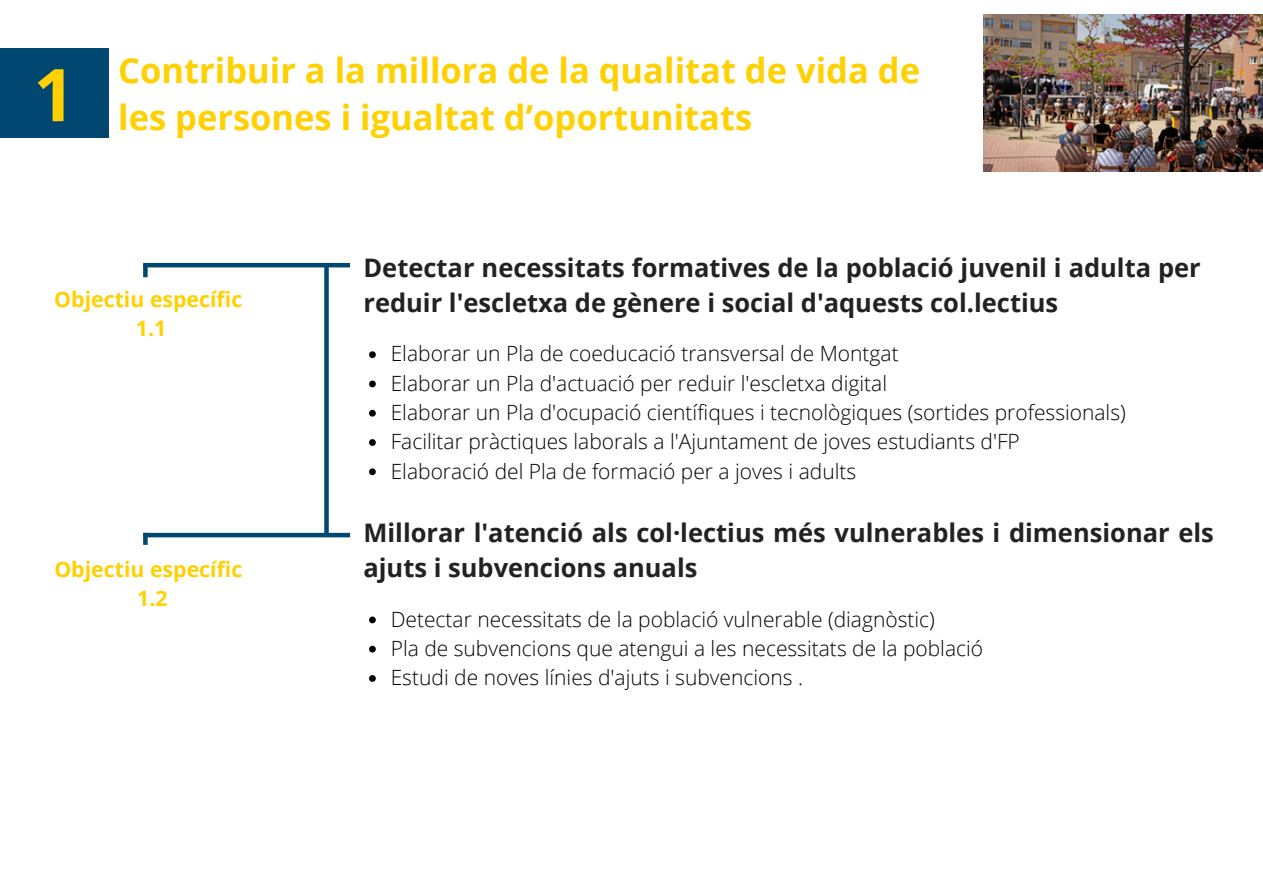
<style>
.page{position:relative;width:1263px;height:894px;background:#fff}
.page>*{position:absolute;margin:0;border:0;box-sizing:border-box;transform-origin:0 0}
.t1{font:700 72.75px "Open Sans";color:#ffd002}
.t2{font:700 34.5px/47.2px "Open Sans";color:#ffd002}
.t3{font:700 25.5px/34.8px "Open Sans";color:#222}
.t4{font:700 21.3px/29.2px "Open Sans";color:#ffd002;text-align:center}
.t5{font:300 21px "Open Sans";color:#000}
</style>
<div class="page">
<div style="left:0;top:48px;width:108px;height:90px;background:#004872"></div>
<hr style="left:143px;top:263px;width:207px;height:4px;background:#004872">
<div style="left:143px;top:532px;width:207px;height:5px;background:#004872"></div>
<div style="left:324px;top:265px;width:5px;height:270px;background:#004872"></div>
<div style="left:143px;top:265px;width:5px;height:12px;background:#004872"></div>
<div style="left:143px;top:532px;width:5px;height:12px;background:#004872"></div>
<svg style="left:369px;top:351px;width:7px;height:7px"></svg>
<svg style="left:369px;top:380px;width:7px;height:7px"></svg>
<svg style="left:369px;top:410px;width:7px;height:6px"></svg>
<svg style="left:369px;top:439px;width:7px;height:7px"></svg>
<svg style="left:369px;top:468px;width:7px;height:7px"></svg>
<svg style="left:369px;top:616px;width:7px;height:7px"></svg>
<svg style="left:369px;top:645px;width:7px;height:7px"></svg>
<svg style="left:369px;top:675px;width:7px;height:6px"></svg>
<img style="left:984px;top:15px;width:279px;height:156px">
<p class="t1" style="left:33px;top:43px;width:43px">1</p>
<h1 class="t2" style="left:118px;top:46px;width:803px">Contribuir a la millora de la qualitat de vida de les persones i igualtat d’oportunitats</h1>
<p class="t4" style="left:54px;top:283px;width:190px">Objectiu específic<br>1.1</p>
<h3 class="t4" style="left:54px;top:553px;width:190px">Objectiu específic<br>1.2</h3>
<p class="t3" style="left:363px;top:249px;width:839px">Detectar necessitats formatives de la població juvenil i adulta per reduir l'escletxa de gènere i social d'aquests col.lectius</p>
<p class="t5" style="left:391px;top:339px;width:509px">Elaborar un Pla de coeducació transversal de Montgat</p>
<p class="t5" style="left:391px;top:368px;width:498px">Elaborar un Pla d'actuació per reduir l'escletxa digital</p>
<p class="t5" style="left:391px;top:397px;width:737px">Elaborar un Pla d'ocupació científiques i tecnològiques (sortides professionals)</p>
<h3 class="t5" style="left:391px;top:426px;width:631px">Facilitar pràctiques laborals a l'Ajuntament de joves estudiants d'FP</h3>
<p class="t5" style="left:391px;top:456px;width:467px">Elaboració del Pla de formació per a joves i adults</p>
<h2 class="t3" style="left:363px;top:514px;width:852px">Millorar l'atenció als col·lectius més vulnerables i dimensionar els ajuts i subvencions anuals</h2>
<p class="t5" style="left:391px;top:604px;width:546px">Detectar necessitats de la població vulnerable (diagnòstic)</p>
<p class="t5" style="left:391px;top:633px;width:594px">Pla de subvencions que atengui a les necessitats de la població</p>
<p class="t5" style="left:391px;top:662px;width:414px">Estudi de noves línies d'ajuts i subvencions .</p>
</div>
